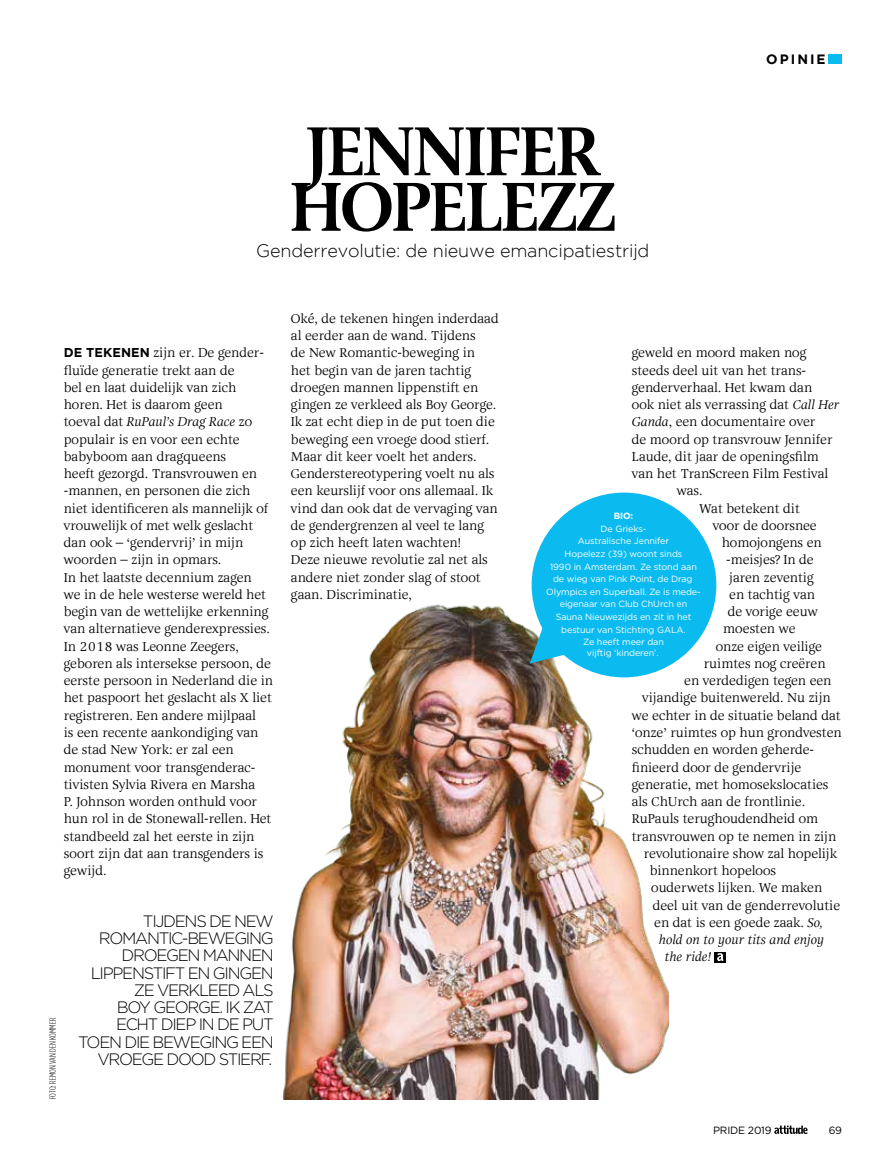
<style>
.page{position:relative;width:893px;height:1170px;background:#fff}
.page>*{position:absolute;margin:0;border:0;box-sizing:border-box;transform-origin:0 0}
.t1{font:500 69px/55.5px "Alinea Serif";letter-spacing:-.04em;color:#000}
.t2{font:300 18px "Gotham";letter-spacing:-.01em;color:#000}
.t3{font:300 16.5px/17.2px "Gotham";letter-spacing:-.08em;color:#000;text-align:right}
.t4{font:700 13.5px "Gotham";letter-spacing:.15em;color:#000}
.t5{font:12.75px/17.2px "Alinea Serif Normal";letter-spacing:-.01em;color:#000}
.t6{font:italic 12.75px/17.2px "Alinea Serif";letter-spacing:-.01em;color:#000}
.t7{font:10.5px "Gotham";letter-spacing:-.02em;color:#000}
.t8{font:9px/12.6px "Gotham";letter-spacing:-.01em;color:#fff;text-align:center}
.t9{font:300 9px "Gotham Condensed";color:#000}
.t10{font:700 9px "Gotham";color:#fff}
.s1{font-family:"Gotham";font-weight:700}
.s2{font-family:"Alinea Serif Normal";font-style:normal}
.s3{font-family:"Alinea Serif";font-style:italic}
</style>
<div class="page">
<img style="left:282px;top:604px;width:387px;height:495px">
<svg style="left:774px;top:1125px;width:33px;height:8px"></svg>
<div style="left:715px;top:951px;width:11px;height:11px;background:#000"></div>
<svg style="left:717px;top:953px;width:6px;height:8px"></svg>
<div style="left:829px;top:54px;width:13px;height:10px;background:#0bbbef"></div>
<div style="left:532px;top:492px;width:184px;height:185px;background:#0bbbef;border-radius:50%"></div>
<svg style="left:530px;top:599px;width:45px;height:64px"></svg>
<h1 class="t1" style="left:289px;top:124px;width:329px">JENNIFER<br>HOPELEZZ</h1>
<h2 class="t2" style="left:256px;top:241px;width:395px">Genderrevolutie: de nieuwe emancipatiestrijd</h2>
<p class="t4" style="left:766px;top:51px;width:61px">OPINIE</p>
<p class="t5" style="left:64px;top:344px;width:202px"><span class="s1">DE TEKENEN</span> zijn er. De gender&shy;fluïde generatie trekt aan de<br>bel en laat duidelijk van zich horen. Het is daarom geen</p>
<p class="t6" style="left:64px;top:413px;width:190px"><span class="s2">toeval dat</span> RuPaul’s Drag Race <span class="s2">zo</span></p>
<p class="t5" style="left:64px;top:430px;width:211px">populair is en voor een echte babyboom aan dragqueens<br>heeft gezorgd. Transvrouwen en -mannen, en personen die zich niet identificeren als mannelijk of vrouwelijk of met welk geslacht dan ook – ‘gendervrij’ in mijn woorden – zijn in opmars.<br>In het laatste decennium zagen<br>we in de hele westerse wereld het begin van de wettelijke erkenning van alternatieve genderexpressies.<br>In 2018 was Leonne Zeegers, geboren als intersekse persoon, de eerste persoon in Nederland die in het paspoort het geslacht als X liet registreren. Een andere mijlpaal<br>is een recente aankondiging van de stad New York: er zal een monument voor transgenderac&shy;tivisten Sylvia Rivera en Marsha<br>P. Johnson worden onthuld voor hun rol in de Stonewall-rellen. Het standbeeld zal het eerste in zijn soort zijn dat aan transgenders is gewijd.</p>
<p class="t9" style="left:48px;top:1099px;width:83px;rotate:-90deg">FOTO: REMON VAN DEN KOMMER</p>
<p class="t3" style="left:78px;top:912px;width:197px">TIJDENS DE NEW<br>ROMANTIC-BEWEGING<br>DROEGEN MANNEN<br>LIPPENSTIFT EN GINGEN<br>ZE VERKLEED ALS<br>BOY GEORGE. IK ZAT<br>ECHT DIEP IN DE PUT<br>TOEN DIE BEWEGING EEN<br>VROEGE DOOD STIERF.</p>
<p class="t5" style="left:291px;top:310px;width:209px">Oké, de tekenen hingen inderdaad al eerder aan de wand. Tijdens<br>de New Romantic-beweging in<br>het begin van de jaren tachtig droegen mannen lippenstift en gingen ze verkleed als Boy George.<br>Ik zat echt diep in de put toen die beweging een vroege dood stierf.<br>Maar dit keer voelt het anders.<br>Genderstereotypering voelt nu als een keurslijf voor ons allemaal. Ik vind dan ook dat de vervaging van de gendergrenzen al veel te lang op zich heeft laten wachten!<br>Deze nieuwe revolutie zal net als andere niet zonder slag of stoot gaan. Discriminatie,</p>
<p class="t5" style="left:632px;top:344px;width:176px">geweld en moord maken nog</p>
<p class="t5" style="left:632px;top:361px;width:176px">steeds deel uit van het trans-</p>
<p class="t5" style="left:632px;top:379px;width:182px">genderverhaal. Het kwam dan</p>
<p class="t5" style="left:632px;top:396px;width:209px">ook niet als verrassing dat <span class="s3">Call Her</span></p>
<p class="t5" style="left:632px;top:413px;width:185px"><span class="s3">Ganda</span>, een documentaire over</p>
<p class="t5" style="left:632px;top:430px;width:202px">de moord op transvrouw Jennifer</p>
<p class="t5" style="left:632px;top:448px;width:189px">Laude, dit jaar de openingsfilm</p>
<p class="t5" style="left:632px;top:465px;width:198px">van het TranScreen Film Festival</p>
<p class="t5" style="left:677px;top:482px;width:27px">was.</p>
<p class="t5" style="left:699px;top:499px;width:102px">Wat betekent dit</p>
<p class="t5" style="left:713px;top:517px;width:106px">voor de doorsnee</p>
<p class="t5" style="left:722px;top:534px;width:102px">homojongens en</p>
<p class="t5" style="left:726px;top:551px;width:89px">-meisjes? In de</p>
<p class="t5" style="left:729px;top:568px;width:86px">jaren zeventig</p>
<p class="t5" style="left:729px;top:586px;width:87px">en tachtig van</p>
<p class="t5" style="left:728px;top:603px;width:92px">de vorige eeuw</p>
<p class="t5" style="left:723px;top:620px;width:74px">moesten we</p>
<p class="t5" style="left:716px;top:637px;width:108px">onze eigen veilige</p>
<p class="t5" style="left:704px;top:655px;width:123px">ruimtes nog creëren</p>
<p class="t5" style="left:684px;top:672px;width:149px">en verdedigen tegen een</p>
<p class="t5" style="left:642px;top:689px;width:190px">vijandige buitenwereld. Nu zijn</p>
<p class="t5" style="left:632px;top:706px;width:211px">we echter in de situatie beland dat</p>
<p class="t5" style="left:632px;top:724px;width:212px">‘onze’ ruimtes op hun grondvesten</p>
<p class="t5" style="left:632px;top:741px;width:184px">schudden en worden geherde-</p>
<p class="t5" style="left:632px;top:758px;width:171px">finieerd door de gendervrije</p>
<p class="t5" style="left:632px;top:775px;width:198px">generatie, met homosekslocaties</p>
<p class="t5" style="left:632px;top:793px;width:175px">als ChUrch aan de frontlinie.</p>
<p class="t5" style="left:632px;top:810px;width:188px">RuPauls terughoudendheid om</p>
<p class="t5" style="left:632px;top:827px;width:206px">transvrouwen op te nemen in zijn</p>
<p class="t5" style="left:644px;top:844px;width:195px">revolutionaire show zal hopelijk</p>
<p class="t5" style="left:650px;top:862px;width:128px">binnenkort hopeloos</p>
<p class="t5" style="left:651px;top:879px;width:173px">ouderwets lijken. We maken</p>
<p class="t5" style="left:653px;top:896px;width:189px">deel uit van de genderrevolutie</p>
<p class="t5" style="left:654px;top:913px;width:170px">en dat is een goede zaak. <span class="s3">So,</span></p>
<p class="t6" style="left:665px;top:931px;width:161px;text-indent:-6px">hold on to your tits and enjoy the ride!</p>
<p class="t10" style="left:614px;top:511px;width:21px">BIO:</p>
<p class="t8" style="left:546px;top:522px;width:156px">De Grieks-<br>Australische Jennifer<br>Hopelezz (39) woont sinds<br>1990 in Amsterdam. Ze stond aan de wieg van Pink Point, de Drag<br>Olympics en Superball. Ze is mede&shy;eigenaar van Club ChUrch en<br>Sauna Nieuwezijds en zit in het bestuur van Stichting GALA.<br>Ze heeft meer dan</p>
<p class="t8" style="left:587px;top:646px;width:73px">vijftig ‘kinderen’.</p>
<p class="t7" style="left:713px;top:1123px;width:60px">PRIDE 2019</p>
<p class="t7" style="left:829px;top:1123px;width:15px">69</p>
</div>
